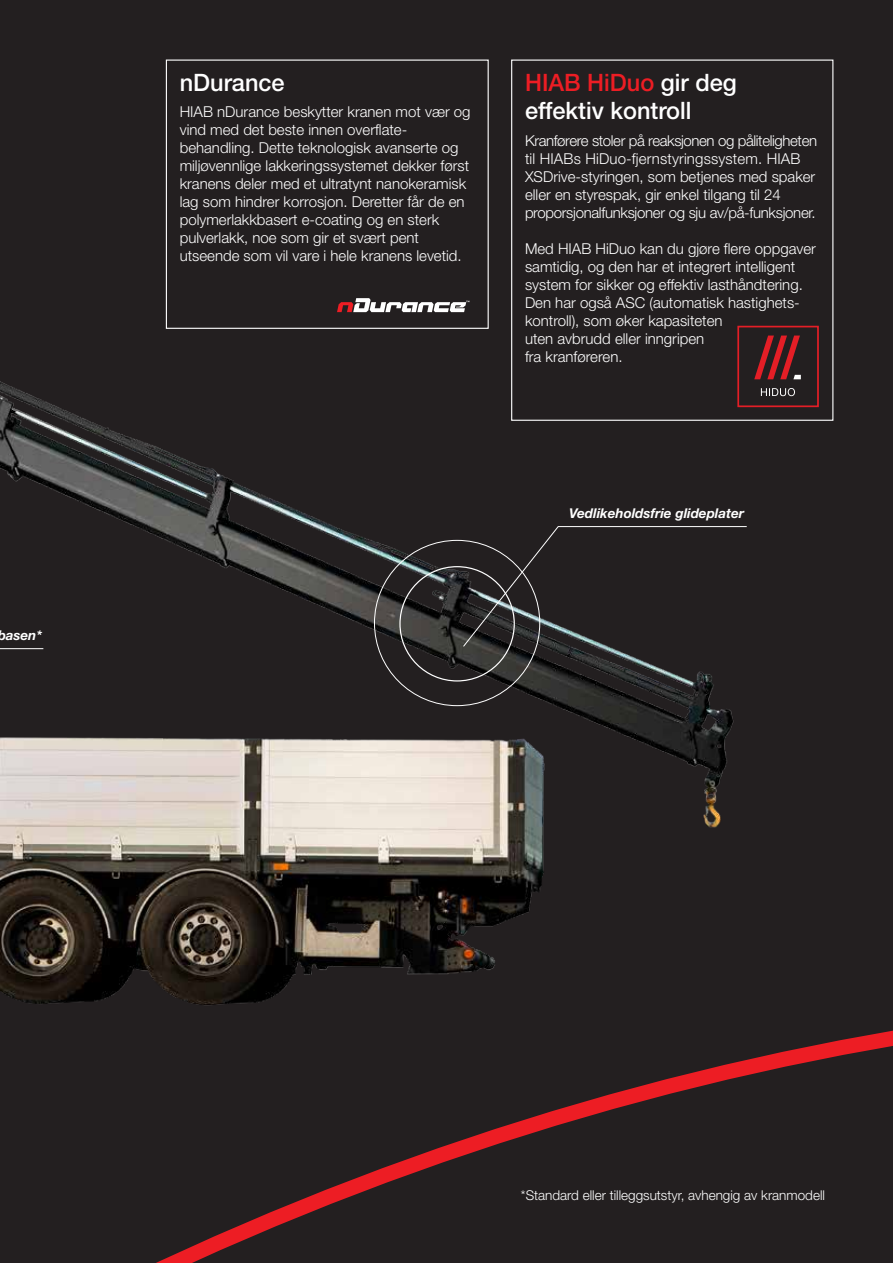
<style>
.page{position:relative;width:893px;height:1263px;background:#231f20}
.page>*{position:absolute;margin:0;border:0;box-sizing:border-box;transform-origin:0 0}
.t1{font:500 24px/28.8px "Helvetica Neue LT Pro";color:#fff}
.t2{font:300 15px/18px "Helvetica Neue LT Pro";color:#fff}
.t3{font:300 15px/18px "Helvetica Neue LT Std";color:#fff}
.t4{font:300 13.5px "Helvetica Neue LT Pro";color:#fff}
.t5{font:italic 700 13.5px "Helvetica Neue LT Pro";color:#fff}
.s1{color:#ed1d24}
</style>
<div class="page">
<img style="left:0;top:291px;width:759px;height:715px">
<svg style="left:156px;top:1030px;width:737px;height:233px"></svg>
<div style="left:166px;top:60px;width:323px;height:269px;border:1px solid #fff"></div>
<div style="left:511px;top:60px;width:322px;height:361px;border:1px solid #fff"></div>
<svg style="left:0;top:648px;width:44px;height:186px"></svg>
<svg style="left:463px;top:526px;width:284px;height:121px"></svg>
<svg style="left:337px;top:298px;width:132px;height:14px"></svg>
<svg style="left:761px;top:388px;width:34px;height:8px"></svg>
<svg style="left:754px;top:336px;width:47px;height:43px"></svg>
<div style="left:737px;top:326px;width:82px;height:81px;border:2px solid #e41e26"></div>
<p class="t5" style="left:-3px;top:627px;width:46px">basen*</p>
<h1 class="t1" style="left:180px;top:67px;width:106px">nDurance</h1>
<p class="t3" style="left:180px;top:102px;width:292px">HIAB nDurance beskytter kranen mot vær og vind med det beste innen overflate&shy;behandling. Dette teknologisk avanserte og miljøvennlige lakkeringssystemet dekker først kranens deler med et ultratynt nanokeramisk lag som hindrer korrosjon. Deretter får de en polymerlakkbasert e-coating og en sterk pulverlakk, noe som gir et svært pent utseende som vil vare i hele kranens levetid.</p>
<h1 class="t1" style="left:525px;top:67px;width:213px"><span class="s1">HIAB HiDuo</span> gir deg effektiv kontroll</h1>
<p class="t2" style="left:525px;top:131px;width:294px">Kranførere stoler på reaksjonen og påliteligheten til HIABs HiDuo-fjernstyringssystem. HIAB XSDrive-styringen, som betjenes med spaker eller en styrespak, gir enkel tilgang til 24 proporsjonalfunksjoner og sju av/på-funksjoner.</p>
<p class="t2" style="left:525px;top:239px;width:292px">Med HIAB HiDuo kan du gjøre flere oppgaver samtidig, og den har et integrert intelligent system for sikker og effektiv lasthåndtering.<br>Den har også ASC (automatisk hastighets&shy;kontroll), som øker kapasiteten<br>uten avbrudd eller inngripen<br>fra kranføreren.</p>
<p class="t5" style="left:569px;top:505px;width:177px">Vedlikeholdsfrie glideplater</p>
<p class="t4" style="left:521px;top:1187px;width:306px">*Standard eller tilleggsutstyr, avhengig av kranmodell</p>
</div>
